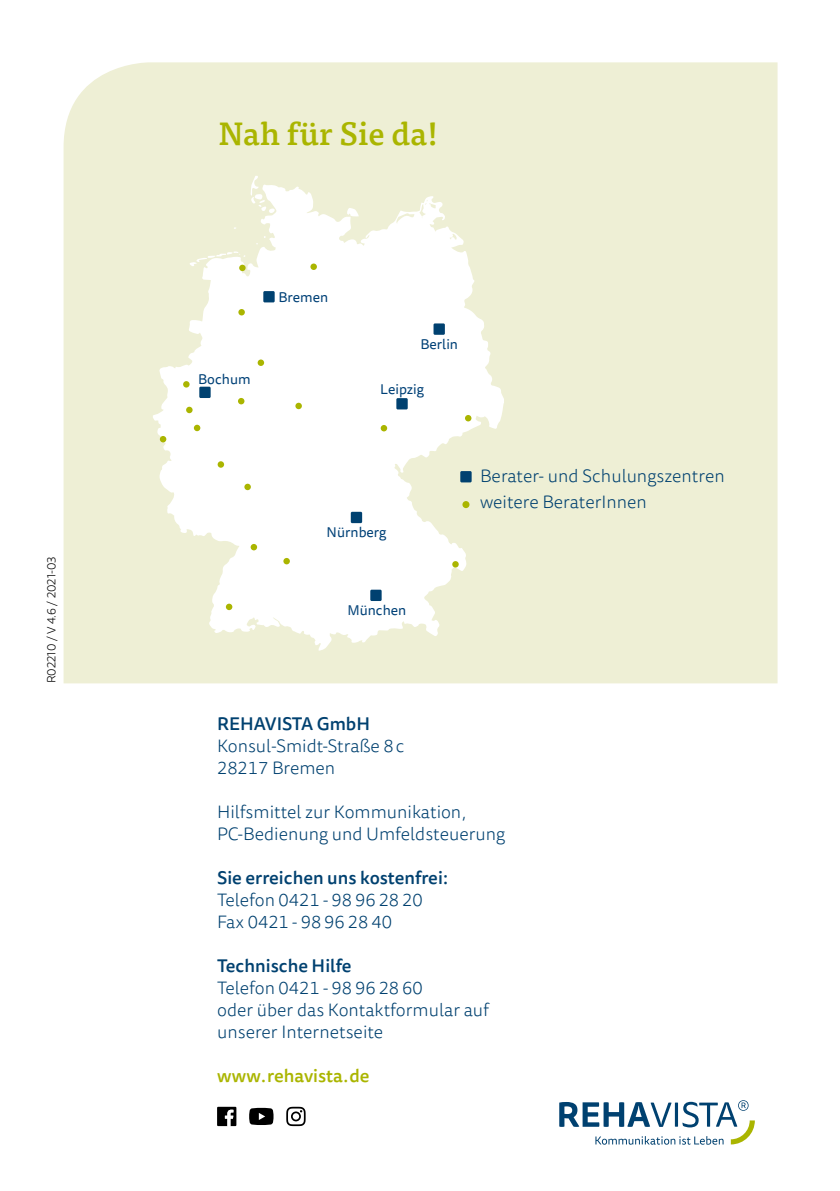
<style>
.page{position:relative;width:840px;height:1191px;background:#fff}
.page>*{position:absolute;margin:0;border:0;box-sizing:border-box;transform-origin:0 0}
.t1{font:500 32px "Tisa Pro";color:#aab500}
.t2{font:300 18px/22px "Tisa Sans Pro";color:#004170}
.t3{font:500 18px "Tisa Sans Pro";color:#004170}
.t4{font:500 18px "Tisa Sans Pro";color:#aab500}
.t5{font:14px "Tisa Sans Pro";color:#004177}
.t6{font:300 12px "Tisa Sans Pro";color:#000}
</style>
<div class="page">
<div style="left:63px;top:62px;width:714px;height:621px;background:#eeefd5"></div>
<svg style="left:286px;top:1106px;width:19px;height:20px"></svg>
<svg style="left:249px;top:1107px;width:24px;height:18px"></svg>
<svg style="left:217px;top:1106px;width:19px;height:20px"></svg>
<svg style="left:559px;top:1100px;width:195px;height:44px"></svg>
<svg style="left:153px;top:184px;width:350px;height:466px"></svg>
<svg style="left:347px;top:208px;width:11px;height:9px"></svg>
<svg style="left:250px;top:176px;width:24px;height:37px"></svg>
<svg style="left:256px;top:236px;width:9px;height:8px"></svg>
<div style="left:263px;top:291px;width:11px;height:11px;background:#004170"></div>
<div style="left:433px;top:323px;width:11px;height:12px;background:#004170"></div>
<div style="left:396px;top:398px;width:11px;height:11px;background:#004170"></div>
<div style="left:199px;top:387px;width:11px;height:11px;background:#004170"></div>
<div style="left:370px;top:589px;width:11px;height:12px;background:#004170"></div>
<div style="left:350px;top:512px;width:12px;height:11px;background:#004170"></div>
<div style="left:238px;top:309px;width:7px;height:6px;background:#aab500;border-radius:50%"></div>
<div style="left:257px;top:359px;width:7px;height:7px;background:#aab500;border-radius:50%"></div>
<svg style="left:238px;top:398px;width:6px;height:6px"></svg>
<svg style="left:186px;top:407px;width:6px;height:6px"></svg>
<svg style="left:194px;top:425px;width:6px;height:6px"></svg>
<div style="left:217px;top:461px;width:7px;height:7px;background:#aab500;border-radius:50%"></div>
<div style="left:295px;top:403px;width:7px;height:6px;background:#aab500;border-radius:50%"></div>
<div style="left:380px;top:425px;width:7px;height:6px;background:#aab500;border-radius:50%"></div>
<div style="left:310px;top:263px;width:7px;height:7px;background:#aab500;border-radius:50%"></div>
<svg style="left:189px;top:251px;width:56px;height:20px"></svg>
<svg style="left:452px;top:561px;width:6px;height:6px"></svg>
<div style="left:283px;top:558px;width:7px;height:6px;background:#aab500;border-radius:50%"></div>
<div style="left:250px;top:544px;width:7px;height:6px;background:#aab500;border-radius:50%"></div>
<div style="left:226px;top:603px;width:6px;height:7px;background:#aab500;border-radius:50%"></div>
<svg style="left:464px;top:415px;width:7px;height:6px"></svg>
<div style="left:244px;top:484px;width:7px;height:6px;background:#aab500;border-radius:50%"></div>
<svg style="left:160px;top:436px;width:6px;height:6px"></svg>
<svg style="left:183px;top:381px;width:6px;height:6px"></svg>
<p class="t6" style="left:44px;top:683px;width:129px;rotate:-90deg">R02210 / V 4.6 / 2021-03</p>
<h1 class="t1" style="left:218px;top:109px;width:221px">Nah für Sie da!</h1>
<p class="t5" style="left:198px;top:370px;width:54px">Bochum</p>
<p class="t5" style="left:278px;top:287px;width:51px">Bremen</p>
<p class="t5" style="left:420px;top:334px;width:39px">Berlin</p>
<p class="t5" style="left:380px;top:380px;width:45px">Leipzig</p>
<p class="t5" style="left:326px;top:522px;width:61px">Nürnberg</p>
<p class="t5" style="left:347px;top:600px;width:60px">München</p>
<p class="t2" style="left:480px;top:464px;width:246px;line-height:25.6px">Berater- und Schulungszentren weitere BeraterInnen</p>
<p class="t3" style="left:217px;top:711px;width:154px">REHAVISTA GmbH</p>
<p class="t2" style="left:217px;top:735px;width:189px">Konsul-Smidt-Straße 8c<br>28217 Bremen</p>
<p class="t2" style="left:217px;top:801px;width:289px">Hilfsmittel zur Kommunikation,<br>PC-Bedienung und Umfeldsteuerung</p>
<p class="t3" style="left:217px;top:865px;width:233px">Sie erreichen uns kostenfrei:</p>
<p class="t2" style="left:217px;top:889px;width:207px">Telefon 0421 - 98 96 28 20<br>Fax 0421 - 98 96 28 40</p>
<p class="t3" style="left:217px;top:953px;width:136px">Technische Hilfe</p>
<p class="t2" style="left:217px;top:977px;width:273px">Telefon 0421 - 98 96 28 60<br>oder über das Kontaktformular auf unserer Internetseite</p>
<p class="t4" style="left:217px;top:1063px;width:154px">www.rehavista.de</p>
</div>
